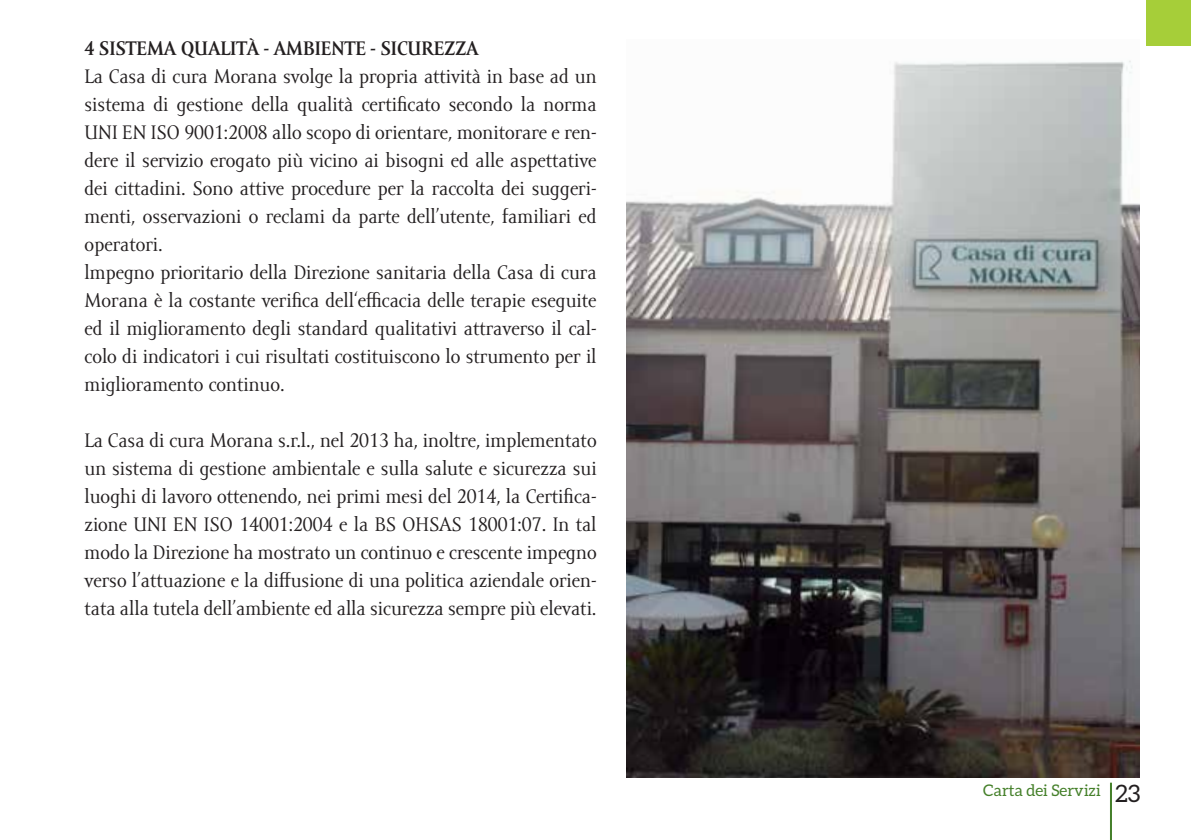
<style>
.page{position:relative;width:1191px;height:840px;background:#fff}
.page>*{position:absolute;margin:0;border:0;box-sizing:border-box;transform-origin:0 0}
.t1{font:24px "Aleo";color:#231f20}
.t2{font:20px/28px "Amor Serif Pro";color:#231f20}
.t3{font:700 20px "Amor Serif Pro";color:#231f20}
.t4{font:16px "Aleo";color:#45802a}
</style>
<div class="page">
<hr style="left:1110px;top:782px;width:2px;height:57px;background:#45802a">
<div style="left:1145px;top:0;width:46px;height:46px;background:#a6ce39"></div>
<img style="left:626px;top:60px;width:514px;height:717px">
<p class="t3" style="left:84px;top:37px;width:395px">4 SISTEMA QUALITÀ - AMBIENTE - SICUREZZA</p>
<p class="t2" style="left:84px;top:63px;width:513px">La Casa di cura Morana svolge la propria attività in base ad un sistema di gestione della qualità certificato secondo la norma UNI EN ISO 9001:2008 allo scopo di orientare, monitorare e ren&shy;dere il servizio erogato più vicino ai bisogni ed alle aspettative dei cittadini. Sono attive procedure per la raccolta dei suggeri&shy;menti, osservazioni o reclami da parte dell’utente, familiari ed operatori.<br>lmpegno prioritario della Direzione sanitaria della Casa di cura Morana è la costante verifica dell‘efficacia delle terapie eseguite ed il miglioramento degli standard qualitativi attraverso il cal&shy;colo di indicatori i cui risultati costituiscono lo strumento per il miglioramento continuo.</p>
<p class="t2" style="left:84px;top:427px;width:513px;text-align:justify">La Casa di cura Morana s.r.l., nel 2013 ha, inoltre, implementato un sistema di gestione ambientale e sulla salute e sicurezza sui luoghi di lavoro ottenendo, nei primi mesi del 2014, la Certifica&shy;zione UNI EN ISO 14001:2004 e la BS OHSAS 18001:07. In tal modo la Direzione ha mostrato un continuo e crescente impegno verso l’attuazione e la diffusione di una politica aziendale orien&shy;tata alla tutela dell’ambiente ed alla sicurezza sempre più elevati.</p>
<p class="t4" style="left:983px;top:780px;width:119px">Carta dei Servizi</p>
<p class="t1" style="left:1115px;top:779px;width:27px">23</p>
</div>
